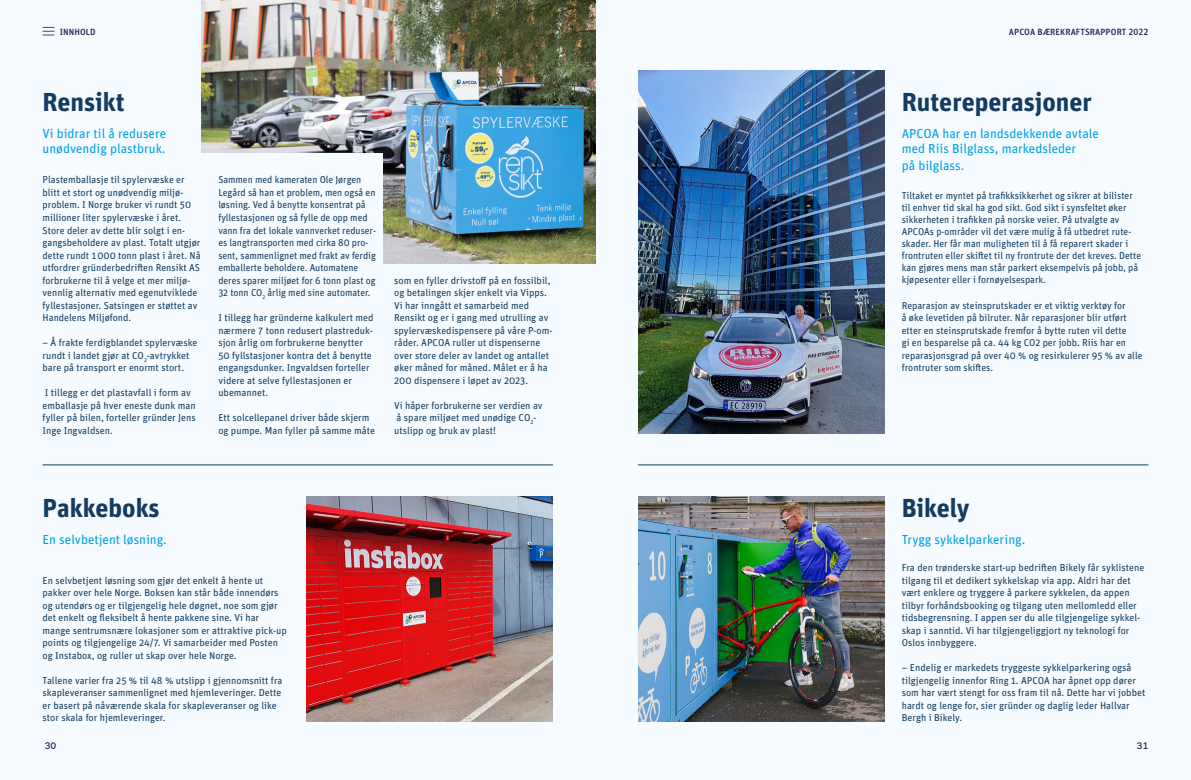
<style>
.page{position:relative;width:1191px;height:780px;background:#f5fbfe}
.page>*{position:absolute;margin:0;border:0;box-sizing:border-box;transform-origin:0 0}
.t1{font:700 26px "Unit Pro";color:#133c60}
.Brød{font:13px/15.6px "Unit Pro";color:#009fe3}
.Brød-2{font:10px/12.5px "Unit Pro";color:#133c60}
.t2{font:500 9px "Unit Pro";letter-spacing:.01em;color:#2a2859}
.t3{font:500 9px "Oslo Sans";color:#2a2859}
</style>
<div class="page">
<img style="left:201px;top:0;width:394px;height:264px">
<div style="left:201px;top:153px;width:182px;height:293px;background:#f5fbfe"></div>
<img style="left:638px;top:71px;width:246px;height:362px">
<img style="left:638px;top:496px;width:246px;height:225px">
<img style="left:306px;top:496px;width:247px;height:225px">
<hr style="left:638px;top:464px;width:510px;height:1px;background:#133c60">
<hr style="left:43px;top:464px;width:510px;height:1px;background:#133c60">
<svg style="left:43px;top:27px;width:11px;height:9px"></svg>
<p class="t2" style="left:60px;top:25px;width:38px">INNHOLD</p>
<p class="t2" style="left:1009px;top:25px;width:141px">APCOA BÆREKRAFTSRAPPORT 2022</p>
<h2 class="t1" style="left:43px;top:83px;width:84px">Rensikt</h2>
<p class="Brød" style="left:43px;top:125px;width:125px">Vi bidrar til å redusere unødvendig plastbruk.</p>
<p class="Brød-2" style="left:43px;top:173px;width:160px">Plastemballasje til spylervæske er blitt et stort og unødvendig miljø&shy;problem. I Norge bruker vi rundt 50 millioner liter spylervæske i året.<br>Store deler av dette blir solgt i en&shy;gangsbeholdere av plast. Totalt utgjør dette rundt 1000 tonn plast i året. Nå utfordrer gründerbedriften Rensikt AS forbrukerne til å velge et mer miljø&shy;vennlig alternativ med egenutviklede fyllestasjoner. Satsingen er støttet av Handelens Miljøfond.</p>
<p class="Brød-2" style="left:43px;top:336px;width:156px">– Å frakte ferdigblandet spylervæske rundt i landet gjør at CO<sub>2</sub>-avtrykket bare på transport er enormt stort.</p>
<p class="Brød-2" style="left:43px;top:386px;width:155px">I tillegg er det plastavfall i form av emballasje på hver eneste dunk man fyller på bilen, forteller gründer Jens<br>Inge Ingvaldsen.</p>
<p class="Brød-2" style="left:218px;top:173px;width:159px">Sammen med kameraten Ole Jørgen Legård så han et problem, men også en løsning. Ved å benytte konsentrat på fyllestasjonen og så fylle de opp med vann fra det lokale vannverket reduser&shy;es langtransporten med cirka 80 pro&shy;sent, sammenlignet med frakt av ferdig emballerte beholdere. Automatene deres sparer miljøet for 6 tonn plast og 32 tonn CO<sub>2</sub> årlig med sine automater.</p>
<p class="Brød-2" style="left:218px;top:311px;width:157px">I tillegg har gründerne kalkulert med nærmere 7 tonn redusert plastreduk&shy;sjon årlig om forbrukerne benytter 50 fyllstasjoner kontra det å benytte engangsdunker. Ingvaldsen forteller videre at selve fyllestasjonen er ubemannet.</p>
<p class="Brød-2" style="left:218px;top:411px;width:158px">Ett solcellepanel driver både skjerm og pumpe. Man fyller på samme måte</p>
<p class="Brød-2" style="left:394px;top:273px;width:160px">som en fyller drivstoff på en fossilbil, og betalingen skjer enkelt via Vipps.<br>Vi har inngått et samarbeid med Rensikt og er i gang med utrulling av spylervæskedispensere på våre P-om&shy;råder. APCOA ruller ut dispenserne over store deler av landet og antallet øker måned for måned. Målet er å ha 200 dispensere i løpet av 2023.</p>
<p class="Brød-2" style="left:394px;top:398px;width:150px">Vi håper forbrukerne ser verdien av å spare miljøet med unødige CO<sub>2</sub>- utslipp og bruk av plast!</p>
<h2 class="t1" style="left:43px;top:488px;width:118px">Pakkeboks</h2>
<h2 class="Brød" style="left:43px;top:530px;width:126px">En selvbetjent løsning.</h2>
<p class="Brød-2" style="left:43px;top:573px;width:246px">En selvbetjent løsning som gjør det enkelt å hente ut pakker over hele Norge. Boksen kan står både innendørs og utendørs og er tilgjengelig hele døgnet, noe som gjør det enkelt og fleksibelt å hente pakkene sine. Vi har mange sentrumsnære lokasjoner som er attraktive pick-up points og tilgjengelige 24/7. Vi samarbeider med Posten og Instabox, og ruller ut skap over hele Norge.</p>
<p class="Brød-2" style="left:43px;top:673px;width:241px">Tallene varier fra 25 % til 48 % utslipp i gjennomsnitt fra skapleveranser sammenlignet med hjemleveringer. Dette er basert på nåværende skala for skapleveranser og like stor skala for hjemleveringer.</p>
<h2 class="t1" style="left:901px;top:83px;width:192px">Rutereperasjoner</h2>
<p class="Brød" style="left:901px;top:125px;width:199px">APCOA har en landsdekkende avtale med Riis Bilglass, markedsleder</p>
<p class="Brød" style="left:901px;top:157px;width:64px">på bilglass.</p>
<p class="Brød-2" style="left:901px;top:189px;width:241px;line-height:12px">Tiltaket er myntet på trafikksikkerhet og sikrer at bilister til enhver tid skal ha god sikt. God sikt i synsfeltet øker sikkerheten i trafikken på norske veier. På utvalgte av APCOAs p-områder vil det være mulig å få utbedret rute&shy;skader. Her får man muligheten til å få reparert skader i frontruten eller skiftet til ny frontrute der det kreves. Dette kan gjøres mens man står parkert eksempelvis på jobb, på kjøpesenter eller i fornøyelsespark.</p>
<p class="Brød-2" style="left:901px;top:298px;width:242px">Reparasjon av steinsprutskader er et viktig verktøy for<br>å øke levetiden på bilruter. Når reparasjoner blir utført etter en steinsprutskade fremfor å bytte ruten vil dette<br>gi en besparelse på ca. 44 kg CO2 per jobb. Riis har en reparasjonsgrad på over 40 % og resirkulerer 95 % av alle frontruter som skiftes.</p>
<h2 class="t1" style="left:901px;top:488px;width:69px">Bikely</h2>
<h2 class="Brød" style="left:901px;top:530px;width:125px">Trygg sykkelparkering.</h2>
<p class="Brød-2" style="left:901px;top:561px;width:244px">Fra den trønderske start-up bedriften Bikely får syklistene tilgang til et dedikert sykkelskap via app. Aldri har det vært enklere og tryggere å parkere sykkelen, da appen tilbyr forhåndsbooking og tilgang uten mellomledd eller tidsbegrensning. I appen ser du alle tilgjengelige sykkel&shy;skap i sanntid. Vi har tilgjengeliggjort ny teknologi for Oslos innbyggere.</p>
<p class="Brød-2" style="left:901px;top:661px;width:245px">– Endelig er markedets tryggeste sykkelparkering også tilgjengelig innenfor Ring 1. APCOA har åpnet opp dører som har vært stengt for oss fram til nå. Dette har vi jobbet hardt og lenge for, sier gründer og daglig leder Hallvar Bergh i Bikely.</p>
<p class="t3" style="left:45px;top:740px;width:13px">30</p>
<p class="t3" style="left:1137px;top:740px;width:13px">31</p>
</div>
